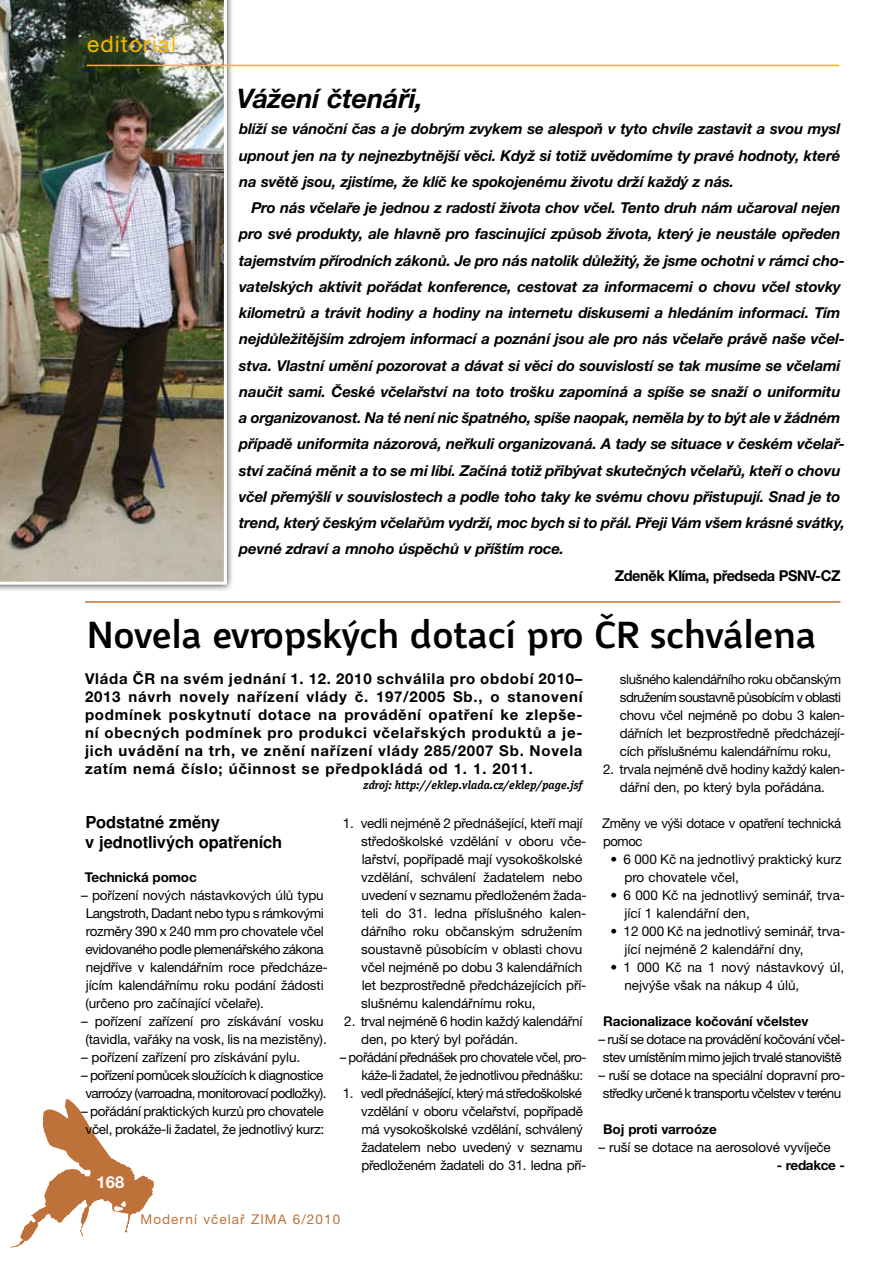
<style>
.page{position:relative;width:893px;height:1263px;background:#fff}
.page>*{position:absolute;margin:0;border:0;box-sizing:border-box;transform-origin:0 0}
.t1{font:700 37.5px "Bahno";letter-spacing:-.025em;color:#000}
.t2{font:italic 700 27px "Helvetica Neue CE";letter-spacing:-.01em;color:#000}
.t3{font:22.5px "Helvetica Neue CE";letter-spacing:.05em;color:#f9b700}
.t4{font:700 16.5px/19.8px "Nimbus Sans LOT";letter-spacing:-.005em;color:#000}
.t5{font:700 16.5px "Helvetica Neue CE";color:#fff}
.t6{font:italic 700 15px/26.2px "Helvetica Neue CE";letter-spacing:-.01em;color:#000;text-align:justify}
.t7{font:700 15px/18px "Helvetica Neue CE";letter-spacing:.05em;color:#000;text-align:justify}
.t8{font:700 15px "Helvetica Neue CE";letter-spacing:-.03em;color:#000}
.t9{font:13.5px/18px "Helvetica Neue CE";letter-spacing:-.02em;color:#000}
.t10{font:13.5px/18px "Helvetica Neue CE";letter-spacing:-.05em;color:#000;text-align:center}
.t11{font:13.5px/18px "Helvetica Neue CE";color:#000}
.t12{font:13.5px/18px "Helvetica Neue CE";letter-spacing:-.04em;color:#000;text-align:center}
.t13{font:700 13.5px "Helvetica Neue CE";letter-spacing:-.01em;color:#000}
.t14{font:13.5px "Helvetica Neue CE";letter-spacing:.08em;color:#bf713a}
.t15{font:italic 700 12px "Officina Ser Itc TCE";color:#000}
</style>
<div class="page">
<svg style="left:10px;top:1099px;width:144px;height:149px"></svg>
<div style="left:0;top:0;width:234px;height:592px;background:#000;opacity:.75"></div>
<img style="left:0;top:0;width:227px;height:585px">
<hr style="left:87px;top:65px;width:752px;height:1px;background:#f9b700">
<hr style="left:85px;top:601px;width:755px;height:2px;background:#bf713a">
<h3 class="t3" style="left:87px;top:31px;width:90px">editorial</h3>
<h2 class="t2" style="left:237px;top:83px;width:187px">Vážení čtenáři,</h2>
<p class="t6" style="left:239px;top:116px;width:603px">blíží se vánoční čas a je dobrým zvykem se alespoň v tyto chvíle zastavit a svou mysl upnout jen na ty nejnezbytnější věci. Když si totiž uvědomíme ty pravé hodnoty, které na světě jsou, zjistíme, že klíč ke spokojenému životu drží každý z nás.</p>
<p class="t6" style="left:239px;top:195px;width:608px;text-align:left;text-indent:13px">Pro nás včelaře je jednou z radostí života chov včel. Tento druh nám učaroval nejen pro své produkty, ale hlavně pro fascinující způsob života, který je neustále opředen tajemstvím přírodních zákonů. Je pro nás natolik důležitý, že jsme ochotni v rámci cho&shy;vatelských aktivit pořádat konference, cestovat za informacemi o chovu včel stovky kilometrů a trávit hodiny a hodiny na internetu diskusemi a hledáním informací. Tím nejdůležitějším zdrojem informací a poznání jsou ale pro nás včelaře právě naše včel&shy;stva. Vlastní umění pozorovat a dávat si věci do souvislostí se tak musíme se včelami naučit sami. České včelařství na toto trošku zapomíná a spíše se snaží o uniformitu a organizovanost. Na té není nic špatného, spíše naopak, neměla by to být ale v žádném případě uniformita názorová, neřkuli organizovaná. A tady se situace v českém včelař&shy;ství začíná měnit a to se mi líbí. Začíná totiž přibývat skutečných včelařů, kteří o chovu včel přemýšlí v souvislostech a podle toho taky ke svému chovu přistupují. Snad je to trend, který českým včelařům vydrží, moc bych si to přál. Přeji Vám všem krásné svátky, pevné zdraví a mnoho úspěchů v příštím roce.</p>
<p class="t8" style="left:615px;top:567px;width:227px">Zdeněk Klíma, předseda PSNV-CZ</p>
<h1 class="t1" style="left:87px;top:612px;width:732px">Novela evropských dotací pro ČR schválena</h1>
<p class="t7" style="left:85px;top:670px;width:499px">Vláda ČR na svém jednání 1. 12. 2010 schválila pro období 2010– 2013 návrh novely nařízení vlády č. 197/2005 Sb., o stanovení podmínek poskytnutí dotace na provádění opatření ke zlepše&shy;ní obecných podmínek pro produkci včelařských produktů a je&shy;jich uvádění na trh, ve znění nařízení vlády 285/2007 Sb. Novela zatím nemá číslo; účinnost se předpokládá od 1. 1. 2011.</p>
<p class="t15" style="left:364px;top:777px;width:220px">zdroj: http://eklep.vlada.cz/eklep/page.jsf</p>
<p class="t9" style="left:620px;top:670px;width:227px">slušného kalendářního roku občanským sdružením soustavně působícím v oblasti chovu včel nejméně po dobu 3 kalen&shy;dářních let bezprostředně předcházejí&shy;cích příslušnému kalendářnímu roku,</p>
<p class="t9" style="left:603px;top:760px;width:244px;text-align:center">2. trvala nejméně dvě hodiny každý kalen&shy;dářní den, po který byla pořádána.</p>
<p class="t9" style="left:602px;top:814px;width:240px">Změny ve výši dotace v opatření technická pomoc</p>
<p class="t11" style="left:624px;top:850px;width:219px;text-indent:-14px">• 6 000 Kč na jednotlivý praktický kurz pro chovatele včel,</p>
<p class="t11" style="left:625px;top:886px;width:222px;text-indent:-14px">• 6 000 Kč na jednotlivý seminář, trva&shy;jící 1 kalendářní den,</p>
<p class="t9" style="left:625px;top:922px;width:222px;text-indent:-14px">• 12 000 Kč na jednotlivý seminář, trva&shy;jící nejméně 2 kalendářní dny,</p>
<p class="t11" style="left:624px;top:958px;width:221px;text-indent:-14px">• 1 000 Kč na 1 nový nástavkový úl, nejvýše však na nákup 4 úlů,</p>
<p class="t13" style="left:603px;top:1014px;width:207px">Racionalizace kočování včelstev</p>
<p class="t12" style="left:598px;top:1030px;width:248px">– ruší se dotace na provádění kočování včel&shy;stev umístěním mimo jejich trvalé stanoviště</p>
<p class="t10" style="left:598px;top:1066px;width:248px">– ruší se dotace na speciální dopravní pro&shy;středky určené k transportu včelstev v terénu</p>
<p class="t13" style="left:603px;top:1122px;width:115px">Boj proti varroóze</p>
<p class="t9" style="left:598px;top:1138px;width:234px">– ruší se dotace na aerosolové vyvíječe</p>
<p class="t13" style="left:777px;top:1158px;width:69px">- redakce -</p>
<p class="t4" style="left:85px;top:813px;width:198px">Podstatné změny<br>v jednotlivých opatřeních</p>
<p class="t13" style="left:85px;top:870px;width:113px">Technická pomoc</p>
<p class="t9" style="left:85px;top:886px;width:244px;text-indent:-4px">– pořízení nových nástavkových úlů typu Langstroth, Dadant nebo typu s rámkovými rozměry 390 x 240 mm pro chovatele včel evidovaného podle plemenářského zákona nejdříve v kalendářním roce předcháze&shy;jícím kalendářnímu roku podání žádosti (určeno pro začínající včelaře).</p>
<p class="t9" style="left:81px;top:1012px;width:247px;text-align:center">– pořízení zařízení pro získávání vosku (tavidla, vařáky na vosk, lis na mezistěny).</p>
<p class="t9" style="left:81px;top:1048px;width:221px">– pořízení zařízení pro získávání pylu.</p>
<p class="t10" style="left:81px;top:1066px;width:247px">– pořízení pomůcek sloužících k diagnostice varroózy (varroadna, monitorovací podložky).</p>
<p class="t9" style="left:81px;top:1102px;width:245px;text-align:center">– pořádání praktických kurzů pro chovatele včel, prokáže-li žadatel, že jednotlivý kurz:</p>
<p class="t9" style="left:361px;top:814px;width:227px;text-indent:-18px">1. vedli nejméně 2 přednášející, kteří mají středoškolské vzdělání v oboru vče&shy;lařství, popřípadě mají vysokoškolské vzdělání, schválení žadatelem nebo uvedení v seznamu předloženém žada&shy;teli do 31. ledna příslušného kalen&shy;dářního roku občanským sdružením soustavně působícím v oblasti chovu včel nejméně po dobu 3 kalendářních let bezprostředně předcházejících pří&shy;slušnému kalendářnímu roku,</p>
<p class="t9" style="left:361px;top:1012px;width:223px;text-indent:-17px">2. trval nejméně 6 hodin každý kalendářní den, po který byl pořádán.</p>
<p class="t9" style="left:340px;top:1048px;width:248px;text-align:right">– pořádání přednášek pro chovatele včel, pro&shy;káže-li žadatel, že jednotlivou přednášku:</p>
<p class="t9" style="left:361px;top:1084px;width:227px;text-indent:-18px">1. vedl přednášející, který má středoškolské vzdělání v oboru včelařství, popřípadě má vysokoškolské vzdělání, schválený žadatelem nebo uvedený v seznamu předloženém žadateli do 31. ledna pří-</p>
<p class="t5" style="left:97px;top:1173px;width:29px">168</p>
<p class="t14" style="left:141px;top:1212px;width:201px">Moderní včelař ZIMA 6/2010</p>
</div>
